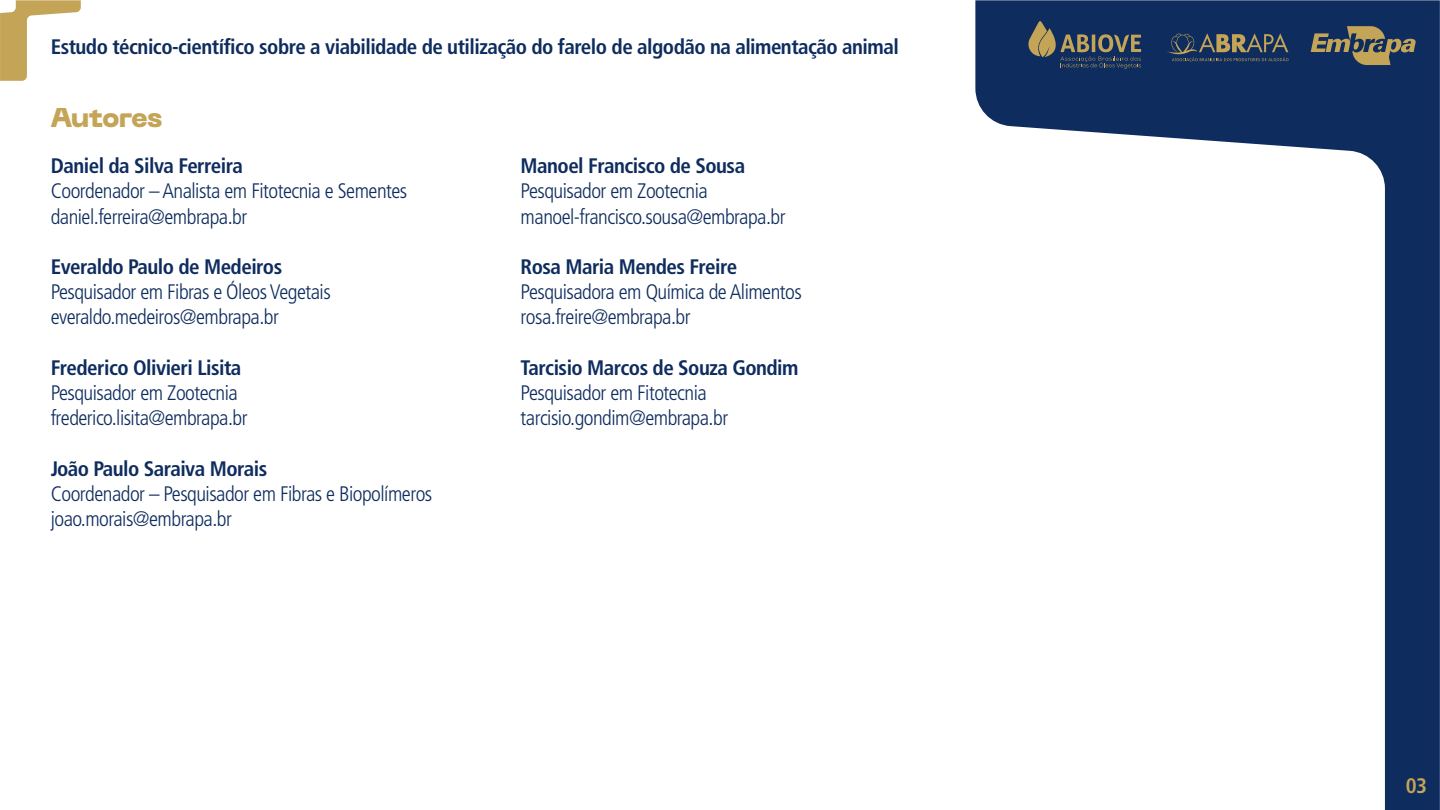
<style>
.page{position:relative;width:1440px;height:810px;background:#fff}
.page>*{position:absolute;margin:0;border:0;box-sizing:border-box;transform-origin:0 0}
.t1{font:800 27px "PP Neue Machina";letter-spacing:-.02em;color:#c4a457}
.t2{font:300 condensed 21px/25.2px "Frutiger LT Std";letter-spacing:-.025em;color:#0e2c5e}
.t3{font:700 condensed 21px "Frutiger LT Std";letter-spacing:-.025em;color:#0e2c5e}
.t4{font:700 condensed 21px "Frutiger LT Std";color:#c4a457}
</style>
<div class="page">
<svg style="left:975px;top:0;width:465px;height:810px"></svg>
<svg style="left:1026px;top:21px;width:115px;height:48px;background:#3f4c5b"></svg>
<svg style="left:1311px;top:26px;width:105px;height:39px;background:#575c5b"></svg>
<svg style="left:1167px;top:33px;width:122px;height:29px;background:#3d4b5b"></svg>
<svg style="left:0;top:0;width:81px;height:81px"></svg>
<p class="t3" style="left:51px;top:35px;width:850px">Estudo técnico-científico sobre a viabilidade de utilização do farelo de algodão na alimentação animal</p>
<p class="t1" style="left:51px;top:99px;width:113px">Autores</p>
<p class="t3" style="left:51px;top:153px;width:194px">Daniel da Silva Ferreira</p>
<p class="t2" style="left:51px;top:179px;width:358px">Coordenador – Analista em Fitotecnia e Sementes daniel.ferreira@embrapa.br</p>
<p class="t3" style="left:51px;top:254px;width:233px">Everaldo Paulo de Medeiros</p>
<p class="t2" style="left:51px;top:280px;width:282px">Pesquisador em Fibras e Óleos Vegetais everaldo.medeiros@embrapa.br</p>
<p class="t3" style="left:51px;top:355px;width:192px">Frederico Olivieri Lisita</p>
<p class="t2" style="left:51px;top:380px;width:198px">Pesquisador em Zootecnia frederico.lisita@embrapa.br</p>
<p class="t3" style="left:51px;top:456px;width:218px">João Paulo Saraiva Morais</p>
<p class="t2" style="left:51px;top:481px;width:383px">Coordenador – Pesquisador em Fibras e Biopolímeros joao.morais@embrapa.br</p>
<p class="t3" style="left:521px;top:153px;width:226px">Manoel Francisco de Sousa</p>
<p class="t2" style="left:521px;top:179px;width:266px">Pesquisador em Zootecnia manoel-francisco.sousa@embrapa.br</p>
<p class="t3" style="left:521px;top:254px;width:218px">Rosa Maria Mendes Freire</p>
<p class="t2" style="left:521px;top:280px;width:283px">Pesquisadora em Química de Alimentos rosa.freire@embrapa.br</p>
<p class="t3" style="left:521px;top:355px;width:279px">Tarcisio Marcos de Souza Gondim</p>
<p class="t2" style="left:521px;top:380px;width:209px">Pesquisador em Fitotecnia tarcisio.gondim@embrapa.br</p>
<p class="t4" style="left:1406px;top:773px;width:23px">03</p>
</div>
